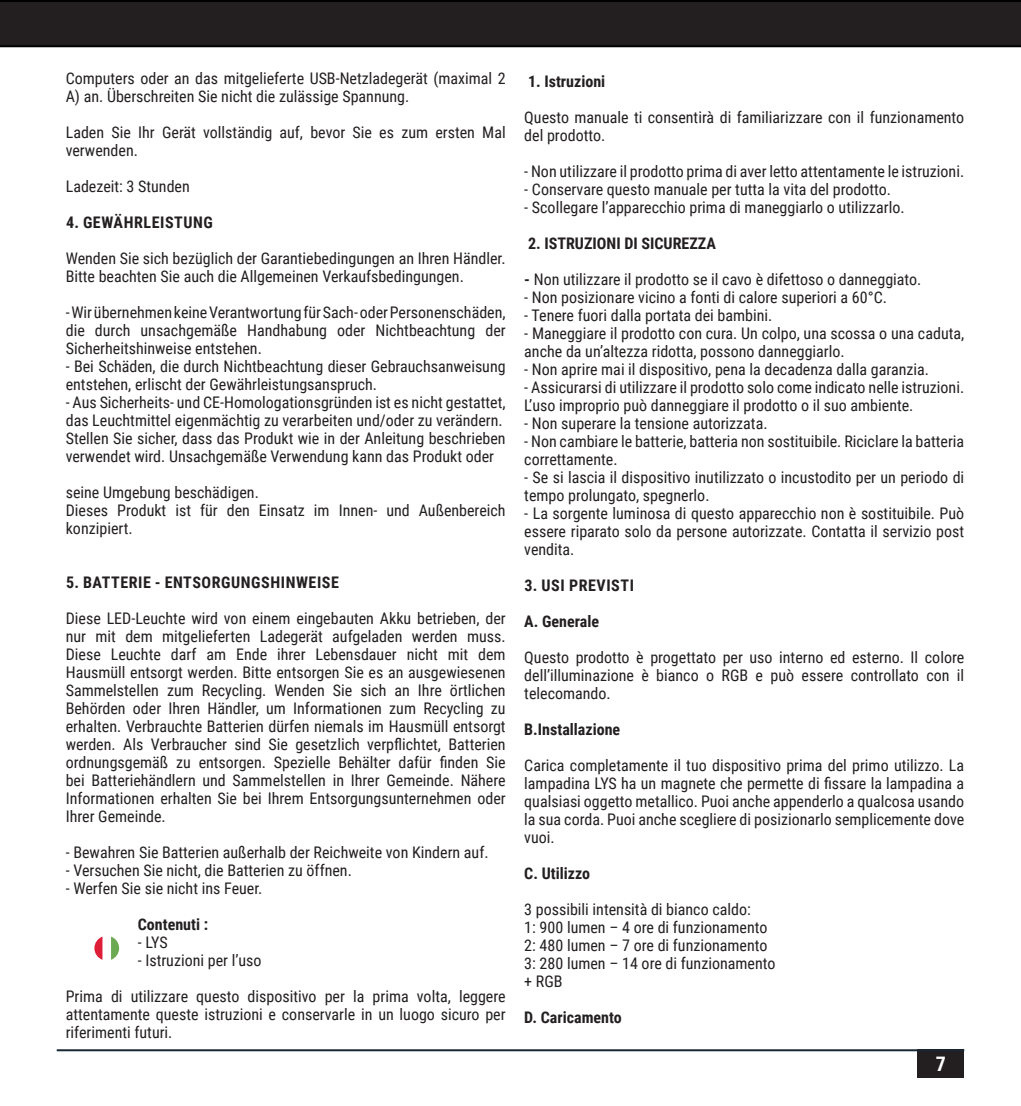
<style>
.page{position:relative;width:1021px;height:1106px;background:#fff}
.page>*{position:absolute;margin:0;border:0;box-sizing:border-box;transform-origin:0 0}
.t1{font:700 20px "Roboto Condensed";color:#fff}
.t2{font:16px/18px "Roboto Condensed";color:#231f20}
.t3{font:700 16px "Roboto Condensed";color:#231f20}
.t4{font:700 16px "Roboto Condensed";letter-spacing:.035em;color:#231f20}
.s1{font-weight:700}
</style>
<div class="page">
<div style="left:917px;top:1049px;width:47px;height:28px;background:#231f20"></div>
<svg style="left:0;top:0;width:1020px;height:47px;background:#201c1d"></svg>
<hr style="left:57px;top:1049px;width:907px;height:2px;background:#182733">
<svg style="left:94px;top:937px;width:8px;height:22px"></svg>
<svg style="left:111px;top:936px;width:8px;height:23px"></svg>
<p class="t2" style="left:66px;top:68px;width:441px">Computers oder an das mitgelieferte USB-Netzladegerät (maximal 2<br>A) an. Überschreiten Sie nicht die zulässige Spannung.</p>
<p class="t2" style="left:66px;top:122px;width:441px">Laden Sie Ihr Gerät vollständig auf, bevor Sie es zum ersten Mal verwenden.</p>
<p class="t2" style="left:66px;top:176px;width:126px">Ladezeit: 3 Stunden</p>
<p class="t4" style="left:66px;top:211px;width:148px">4. GEWÄHRLEISTUNG</p>
<p class="t2" style="left:66px;top:248px;width:441px">Wenden Sie sich bezüglich der Garantiebedingungen an Ihren Händler.<br>Bitte beachten Sie auch die Allgemeinen Verkaufsbedingungen.</p>
<p class="t2" style="left:66px;top:302px;width:441px;text-align:justify">- Wir übernehmen keine Verantwortung für Sach- oder Personenschäden, die durch unsachgemäße Handhabung oder Nichtbeachtung der Sicherheitshinweise entstehen.</p>
<p class="t2" style="left:66px;top:356px;width:441px">- Bei Schäden, die durch Nichtbeachtung dieser Gebrauchsanweisung entstehen, erlischt der Gewährleistungsanspruch.</p>
<p class="t2" style="left:66px;top:392px;width:441px">- Aus Sicherheits- und CE-Homologationsgründen ist es nicht gestattet, das Leuchtmittel eigenmächtig zu verarbeiten und/oder zu verändern.</p>
<p class="t2" style="left:66px;top:428px;width:441px">Stellen Sie sicher, dass das Produkt wie in der Anleitung beschrieben verwendet wird. Unsachgemäße Verwendung kann das Produkt oder</p>
<p class="t2" style="left:66px;top:482px;width:195px">seine Umgebung beschädigen.</p>
<p class="t2" style="left:66px;top:500px;width:441px">Dieses Produkt ist für den Einsatz im Innen- und Außenbereich konzipiert.</p>
<p class="t4" style="left:66px;top:571px;width:274px">5. BATTERIE - ENTSORGUNGSHINWEISE</p>
<p class="t2" style="left:66px;top:608px;width:441px;text-align:justify">Diese LED-Leuchte wird von einem eingebauten Akku betrieben, der nur mit dem mitgelieferten Ladegerät aufgeladen werden muss.<br>Diese Leuchte darf am Ende ihrer Lebensdauer nicht mit dem Hausmüll entsorgt werden. Bitte entsorgen Sie es an ausgewiesenen Sammelstellen zum Recycling. Wenden Sie sich an Ihre örtlichen Behörden oder Ihren Händler, um Informationen zum Recycling zu erhalten. Verbrauchte Batterien dürfen niemals im Hausmüll entsorgt werden. Als Verbraucher sind Sie gesetzlich verpflichtet, Batterien ordnungsgemäß zu entsorgen. Spezielle Behälter dafür finden Sie bei Batteriehändlern und Sammelstellen in Ihrer Gemeinde. Nähere Informationen erhalten Sie bei Ihrem Entsorgungsunternehmen oder Ihrer Gemeinde.</p>
<p class="t2" style="left:66px;top:842px;width:424px">- Bewahren Sie Batterien außerhalb der Reichweite von Kindern auf.</p>
<p class="t2" style="left:66px;top:860px;width:288px">- Versuchen Sie nicht, die Batterien zu öffnen.</p>
<p class="t2" style="left:66px;top:878px;width:198px">- Werfen Sie sie nicht ins Feuer.</p>
<p class="t3" style="left:138px;top:913px;width:72px">Contenuti :</p>
<p class="t2" style="left:138px;top:932px;width:31px">- LYS</p>
<p class="t2" style="left:138px;top:950px;width:125px">- Istruzioni per l’uso</p>
<p class="t2" style="left:66px;top:986px;width:441px;text-align:justify">Prima di utilizzare questo dispositivo per la prima volta, leggere attentamente queste istruzioni e conservarle in un luogo sicuro per riferimenti futuri.</p>
<p class="t3" style="left:528px;top:70px;width:79px">1. Istruzioni</p>
<p class="t2" style="left:524px;top:107px;width:441px">Questo manuale ti consentirà di familiarizzare con il funzionamento del prodotto.</p>
<p class="t2" style="left:524px;top:161px;width:441px">- Non utilizzare il prodotto prima di aver letto attentamente le istruzioni.</p>
<p class="t2" style="left:524px;top:179px;width:368px">- Conservare questo manuale per tutta la vita del prodotto.</p>
<p class="t2" style="left:524px;top:197px;width:382px">- Scollegare l’apparecchio prima di maneggiarlo o utilizzarlo.</p>
<p class="t3" style="left:528px;top:232px;width:190px">2. ISTRUZIONI DI SICUREZZA</p>
<p class="t2" style="left:524px;top:269px;width:398px"><span class="s1">-</span> Non utilizzare il prodotto se il cavo è difettoso o danneggiato.</p>
<p class="t2" style="left:524px;top:287px;width:364px">- Non posizionare vicino a fonti di calore superiori a 60°C.</p>
<p class="t2" style="left:524px;top:305px;width:249px">- Tenere fuori dalla portata dei bambini.</p>
<p class="t2" style="left:524px;top:323px;width:441px">- Maneggiare il prodotto con cura. Un colpo, una scossa o una caduta, anche da un’altezza ridotta, possono danneggiarlo.</p>
<p class="t2" style="left:524px;top:359px;width:406px">- Non aprire mai il dispositivo, pena la decadenza dalla garanzia.</p>
<p class="t2" style="left:524px;top:377px;width:441px">- Assicurarsi di utilizzare il prodotto solo come indicato nelle istruzioni.<br>L’uso improprio può danneggiare il prodotto o il suo ambiente.</p>
<p class="t2" style="left:524px;top:413px;width:245px">- Non superare la tensione autorizzata.</p>
<p class="t2" style="left:524px;top:431px;width:441px">- Non cambiare le batterie, batteria non sostituibile. Riciclare la batteria correttamente.</p>
<p class="t2" style="left:524px;top:467px;width:441px">- Se si lascia il dispositivo inutilizzato o incustodito per un periodo di tempo prolungato, spegnerlo.</p>
<p class="t2" style="left:524px;top:503px;width:441px;text-align:justify">- La sorgente luminosa di questo apparecchio non è sostituibile. Può essere riparato solo da persone autorizzate. Contatta il servizio post vendita.</p>
<p class="t4" style="left:524px;top:574px;width:111px">3. USI PREVISTI</p>
<p class="t3" style="left:524px;top:610px;width:76px">A. Generale</p>
<p class="t2" style="left:524px;top:647px;width:441px;text-align:justify">Questo prodotto è progettato per uso interno ed esterno. Il colore dell’illuminazione è bianco o RGB e può essere controllato con il telecomando.</p>
<p class="t3" style="left:524px;top:718px;width:97px">B.Installazione</p>
<p class="t2" style="left:524px;top:755px;width:441px;text-align:justify">Carica completamente il tuo dispositivo prima del primo utilizzo. La lampadina LYS ha un magnete che permette di fissare la lampadina a qualsiasi oggetto metallico. Puoi anche appenderlo a qualcosa usando la sua corda. Puoi anche scegliere di posizionarlo semplicemente dove vuoi.</p>
<p class="t3" style="left:524px;top:862px;width:67px">C. Utilizzo</p>
<p class="t2" style="left:524px;top:899px;width:228px">3 possibili intensità di bianco caldo:</p>
<p class="t2" style="left:524px;top:917px;width:245px">1: 900 lumen – 4 ore di funzionamento</p>
<p class="t2" style="left:524px;top:935px;width:245px">2: 480 lumen – 7 ore di funzionamento</p>
<p class="t2" style="left:524px;top:953px;width:252px">3: 280 lumen – 14 ore di funzionamento</p>
<p class="t2" style="left:524px;top:971px;width:40px">+ RGB</p>
<p class="t3" style="left:524px;top:1006px;width:99px">D. Caricamento</p>
<p class="t1" style="left:935px;top:1049px;width:12px">7</p>
</div>
